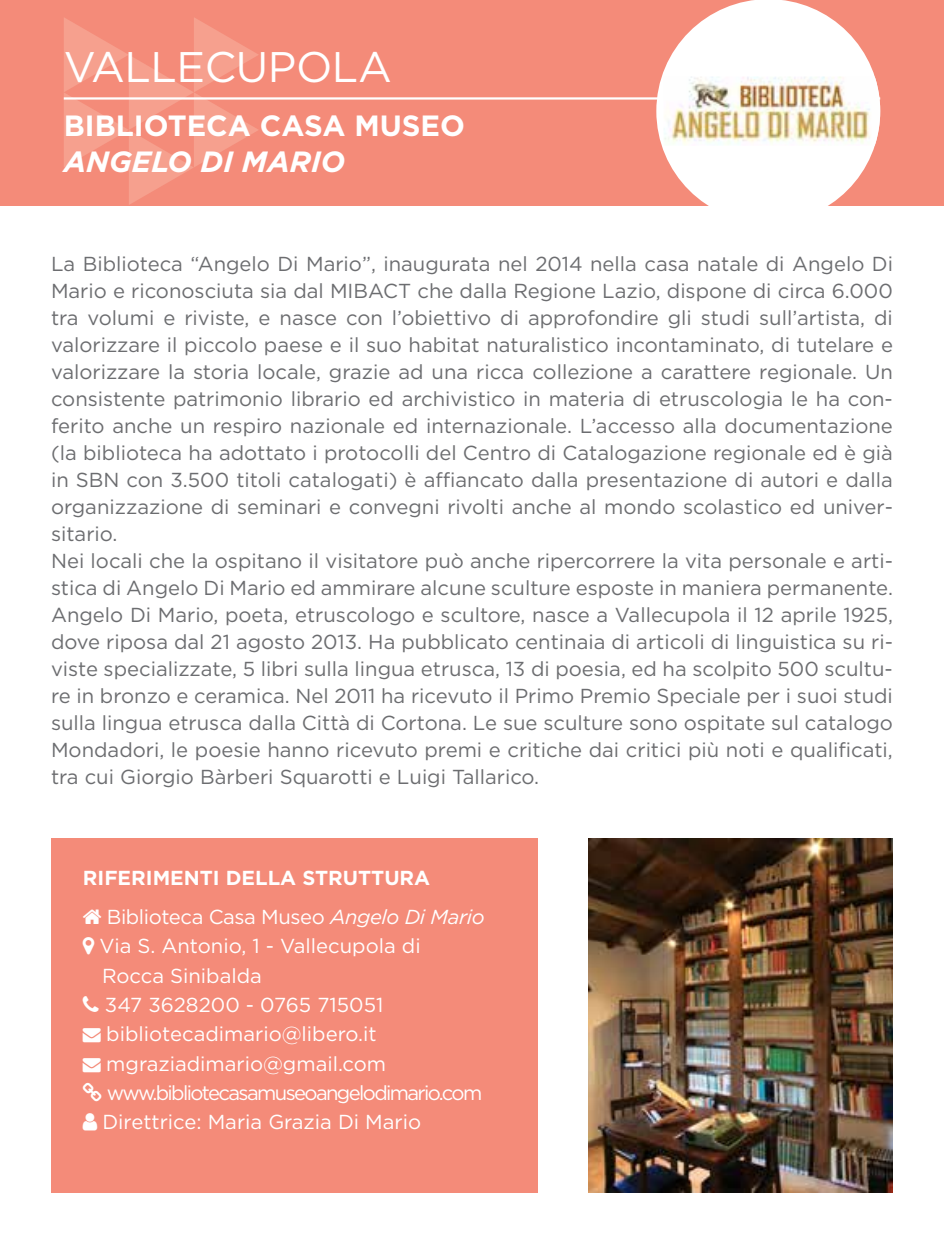
<style>
.page{position:relative;width:944px;height:1244px;background:#fff}
.page>*{position:absolute;margin:0;border:0;box-sizing:border-box;transform-origin:0 0}
.t1{font:42.75px "Gotham";letter-spacing:-.01em;color:#fff}
.t2{font:700 29.25px "Gotham";color:#fff}
.t3{font:italic 700 29.25px "Gotham";color:#fff}
.t4{font:20.25px/27px "Gotham";color:#6c6d70}
.t5{font:20.25px/29.2px "Gotham";color:#fff;text-align:center}
.t6{font:20.25px/29.2px "Gotham";letter-spacing:-.08em;color:#fff}
.t7{font:700 20.25px "Gotham";color:#fff}
.s1{font-weight:700}
.s2{font-style:italic}
</style>
<div class="page">
<div style="left:51px;top:839px;width:486px;height:354px;background:#f48b79"></div>
<img style="left:588px;top:839px;width:305px;height:354px">
<div style="left:0;top:0;width:944px;height:205px;background:#f48b79"></div>
<svg style="left:64px;top:18px;width:194px;height:187px"></svg>
<hr style="left:64px;top:97px;width:816px;height:3px;background:#fff">
<div style="left:656px;top:0;width:224px;height:223px;background:#fff;border-radius:50%"></div>
<img style="left:664px;top:76px;width:216px;height:70px">
<h1 class="t1" style="left:64px;top:43px;width:329px">vallecupola</h1>
<h2 class="t2" style="left:64px;top:108px;width:145px">BI BLIOTECA</h2>
<h2 class="t2" style="left:260px;top:108px;width:183px">CASAMUSEO</h2>
<h2 class="t3" style="left:64px;top:144px;width:89px">ANGELO</h2>
<h2 class="t3" style="left:201px;top:144px;width:63px">DI MARIO</h2>
<p class="t4" style="left:51px;top:250px;width:843px">La Biblioteca “Angelo Di Mario”, inaugurata nel 2014 nella casa natale di Angelo Di<br>Mario e riconosciuta sia dal MIBACT</p>
<p class="t4" style="left:51px;top:277px;width:843px;text-indent:366px">che dalla Regione Lazio, dispone di circa 6.000 tra volumi e riviste, e nasce con l’obiettivo di approfondire gli studi sull’artista, di valorizzare il piccolo paese e il suo habitat naturalistico incontaminato, di tutelare e valorizzare la storia locale, grazie ad una ricca collezione a carattere regionale. U n consistente patrimonio librario ed archivistico in materia di etruscologia le ha con&shy;ferito anche un respiro nazionale ed internazionale. L’accesso alla documentazione (la biblioteca ha adottato i protocolli del Centro di Catalogazione regionale ed è già in SBN con 3.500 titoli catalogati) è affiancato dalla presentazione di autori e dalla organizzazione di seminari e convegni rivolti anche al mondo scolastico ed univer&shy;sitario.<br>Nei locali che la ospitano il visitatore può anche ripercorrere la vita personale e arti&shy;stica di Angelo Di Mario ed ammirare alcune sculture esposte in maniera permanente.<br>Angelo D i Mario, poeta, etruscologo e scultore, nasce a Vallecupola il 12 aprile 1925, dove riposa dal 21 agosto 2013. Ha pubblicato centinaia di articoli di linguistica su ri&shy;viste specializzate, 5 libri sulla lingua etrusca, 13 di poesia, ed ha scolpito 500 scultu&shy;re in bronzo e ceramica. Nel 2011 ha ricevuto il Primo Premio Speciale per i suoi studi sulla lingua etrusca dalla Città di Cortona. Le sue sculture sono ospitate sul catalogo Mondadori, le poesie hanno ricevuto premi e critiche dai critici più noti e qualificati, tra cui Giorgio Bàrberi Squarotti e Luigi Tallarico.</p>
<p class="t5" style="left:107px;top:858px;width:379px;line-height:38.9px"><span class="s1">TI DELLA STRUTTURA<br></span>B iblioteca Casa M useo <span class="s2">Angelo Di Mario</span></p>
<p class="t5" style="left:100px;top:931px;width:323px;text-align:left">Via S. Antonio, 1 - Vallecupola di<br>Rocca Sinibalda<br>347 3628200 - 0765 715051</p>
<p class="t5" style="left:83px;top:1019px;width:295px">→ bibliotecadimario@libero.it</p>
<p class="t6" style="left:102px;top:1048px;width:381px;text-indent:-20px">→ mgraziadimario@gmail.com www.bibliotecasamuseoangelodimario.com<br>Direttrice: Maria Grazia Di Mario</p>
<p class="t7" style="left:83px;top:866px;width:49px">RIFERIMEN</p>
</div>
